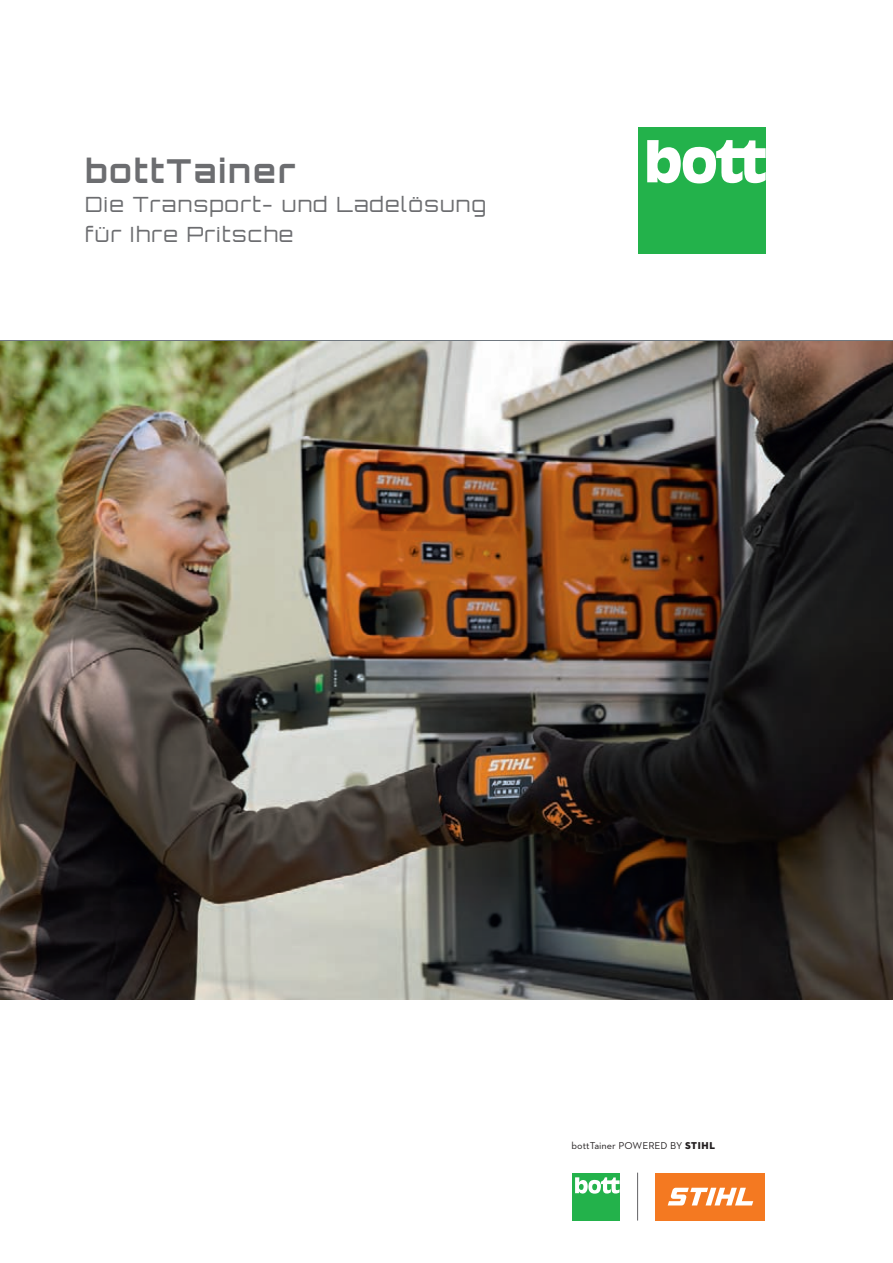
<style>
.page{position:relative;width:893px;height:1263px;background:#fff}
.page>*{position:absolute;margin:0;border:0;box-sizing:border-box;transform-origin:0 0}
.Head_1{font:700 33px "Orbitron CE";letter-spacing:.06em;color:#6c6d70}
.Head_2{font:300 21px/30px "Orbitron CE";letter-spacing:.06em;color:#6c6d70}
.t1{font:10.2px "STIHL Contraface Text";color:#231f20}
.s1{font-family:"STIHL Contraface Display Titling"}
</style>
<div class="page">
<img style="left:0;top:341px;width:893px;height:658px">
<div style="left:638px;top:128px;width:127px;height:126px;background:#23b24b"></div>
<svg style="left:647px;top:140px;width:118px;height:43px"></svg>
<hr style="left:637px;top:1172px;width:1px;height:48px;background:#636366">
<div style="left:572px;top:1172px;width:47px;height:48px;background:#23b24b"></div>
<svg style="left:575px;top:1177px;width:44px;height:16px"></svg>
<div style="left:656px;top:1172px;width:109px;height:48px;background:#f47921"></div>
<svg style="left:668px;top:1188px;width:85px;height:17px"></svg>
<p class="Head_1" style="left:85px;top:148px;width:212px">bottTainer</p>
<p class="Head_2" style="left:85px;top:189px;width:403px">Die Transport- und Ladelösung für Ihre Pritsche</p>
<p class="t1" style="left:572px;top:1139px;width:145px">bottTainer POWERED BY <span class="s1">STIHL</span></p>
</div>
